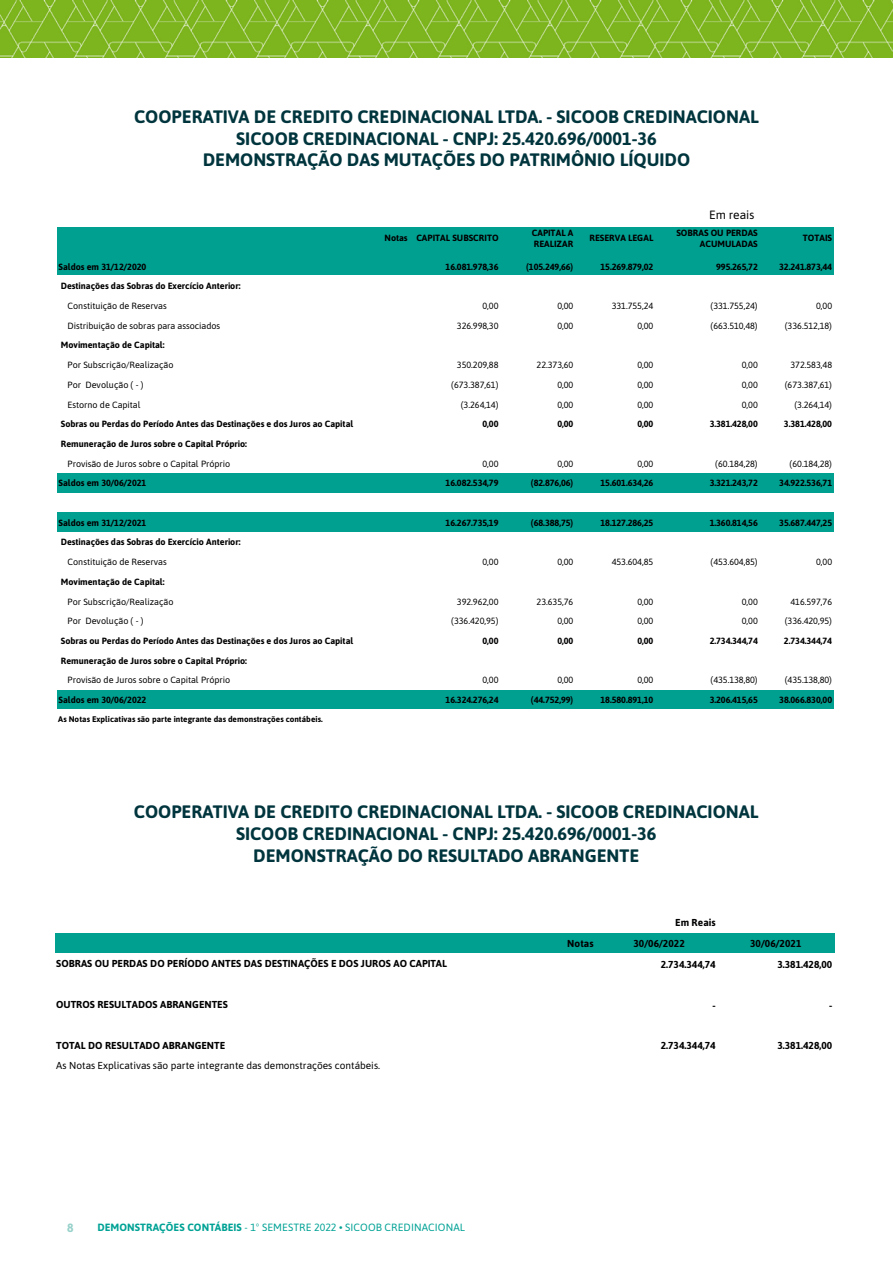
<style>
.page{position:relative;width:893px;height:1263px;background:#fff}
.page>*{position:absolute;margin:0;border:0;box-sizing:border-box;transform-origin:0 0}
.t1{font:700 18px/21.6px "Asap";color:#00353d;text-align:center}
.t2{font:12px "Asap";color:#000}
.t3{font:700 12px "Asap";color:#98d1cb}
.t4{font:10.5px "Asap";letter-spacing:.01em;color:#00a295}
.t5{font:700 10.05px "Asap";letter-spacing:.005em;color:#000}
.t6{font:10.05px "Asap";color:#000}
.t7{font:700 9px/11.2px "Asap";letter-spacing:-.005em;color:#000}
.t8{font:9px "Asap";letter-spacing:-.005em;color:#000}
.t9{font:700 8.1px "Asap";letter-spacing:.005em;color:#000}
.s1{font-weight:700}
</style>
<div class="page">
<img style="left:0;top:0;width:893px;height:57px">
<div style="left:57px;top:227px;width:777px;height:49px;background:#00a091"></div>
<div style="left:57px;top:473px;width:777px;height:20px;background:#00a091"></div>
<div style="left:57px;top:492px;width:777px;height:20px;background:#fff"></div>
<div style="left:57px;top:512px;width:777px;height:20px;background:#00a091"></div>
<div style="left:57px;top:690px;width:777px;height:19px;background:#00a091"></div>
<div style="left:55px;top:933px;width:779px;height:21px;background:#00a091"></div>
<div style="left:55px;top:953px;width:779px;height:123px;background:#fff"></div>
<h1 class="t1" style="left:134px;top:105px;width:626px">COOPERATIVA DE CREDITO CREDINACIONAL LTDA. - SICOOB CREDINACIONAL<br>SICOOB CREDINACIONAL - CNPJ: 25.420.696/0001-36<br>DEMONSTRAÇÃO DAS MUTAÇÕES DO PATRIMÔNIO LÍQUIDO</h1>
<h2 class="t2" style="left:709px;top:207px;width:47px">Em reais</h2>
<p class="t7" style="left:385px;top:232px;width:116px">Notas CAPITAL SUBSCRITO</p>
<p class="t7" style="left:532px;top:226px;width:43px">CAPITAL A<br>REALIZAR</p>
<p class="t7" style="left:589px;top:232px;width:66px">RESERVA LEGAL</p>
<p class="t7" style="left:676px;top:226px;width:83px;text-align:right">SOBRAS OU PERDAS<br>ACUMULADAS</p>
<p class="t7" style="left:803px;top:232px;width:31px">TOTAIS</p>
<p class="t7" style="left:59px;top:260px;width:89px">Saldos em 31/12/2020</p>
<p class="t7" style="left:446px;top:260px;width:54px">16.081.978,36</p>
<p class="t7" style="left:526px;top:260px;width:49px">(105.249,66)</p>
<p class="t7" style="left:600px;top:260px;width:54px">15.269.879,02</p>
<p class="t7" style="left:716px;top:260px;width:43px">995.265,72</p>
<p class="t7" style="left:779px;top:260px;width:54px">32.241.873,44</p>
<p class="t7" style="left:61px;top:280px;width:181px">Destinações das Sobras do Exercício Anterior:</p>
<p class="t8" style="left:68px;top:300px;width:101px">Constituição de Reservas</p>
<p class="t8" style="left:482px;top:300px;width:18px">0,00</p>
<p class="t8" style="left:557px;top:300px;width:18px">0,00</p>
<p class="t8" style="left:612px;top:300px;width:43px">331.755,24</p>
<p class="t8" style="left:710px;top:300px;width:49px">(331.755,24)</p>
<p class="t8" style="left:816px;top:300px;width:18px">0,00</p>
<p class="t8" style="left:68px;top:319px;width:154px">Distribuição de sobras para associados</p>
<p class="t8" style="left:457px;top:319px;width:43px">326.998,30</p>
<p class="t8" style="left:557px;top:319px;width:18px">0,00</p>
<p class="t8" style="left:637px;top:319px;width:18px">0,00</p>
<p class="t8" style="left:710px;top:319px;width:49px">(663.510,48)</p>
<p class="t8" style="left:785px;top:319px;width:49px">(336.512,18)</p>
<p class="t7" style="left:61px;top:339px;width:105px">Movimentação de Capital:</p>
<p class="t8" style="left:68px;top:359px;width:107px">Por Subscrição/Realização</p>
<p class="t8" style="left:457px;top:359px;width:43px">350.209,88</p>
<p class="t8" style="left:537px;top:359px;width:38px">22.373,60</p>
<p class="t8" style="left:637px;top:359px;width:18px">0,00</p>
<p class="t8" style="left:742px;top:359px;width:18px">0,00</p>
<p class="t8" style="left:790px;top:359px;width:43px">372.583,48</p>
<p class="t8" style="left:68px;top:378px;width:77px">Por Devolução ( - )</p>
<p class="t8" style="left:451px;top:378px;width:49px">(673.387,61)</p>
<p class="t8" style="left:557px;top:378px;width:18px">0,00</p>
<p class="t8" style="left:637px;top:378px;width:18px">0,00</p>
<p class="t8" style="left:742px;top:378px;width:18px">0,00</p>
<p class="t8" style="left:785px;top:378px;width:49px">(673.387,61)</p>
<p class="t8" style="left:68px;top:398px;width:74px">Estorno de Capital</p>
<p class="t8" style="left:461px;top:398px;width:39px">(3.264,14)</p>
<p class="t8" style="left:557px;top:398px;width:18px">0,00</p>
<p class="t8" style="left:637px;top:398px;width:18px">0,00</p>
<p class="t8" style="left:742px;top:398px;width:18px">0,00</p>
<p class="t8" style="left:794px;top:398px;width:39px">(3.264,14)</p>
<p class="t7" style="left:61px;top:418px;width:294px">Sobras ou Perdas do Período Antes das Destinações e dos Juros ao Capital</p>
<p class="t7" style="left:482px;top:418px;width:18px">0,00</p>
<p class="t7" style="left:557px;top:418px;width:18px">0,00</p>
<p class="t7" style="left:637px;top:418px;width:18px">0,00</p>
<p class="t7" style="left:710px;top:418px;width:50px">3.381.428,00</p>
<p class="t7" style="left:784px;top:418px;width:50px">3.381.428,00</p>
<p class="t7" style="left:61px;top:438px;width:188px">Remuneração de Juros sobre o Capital Próprio:</p>
<p class="t8" style="left:68px;top:457px;width:164px">Provisão de Juros sobre o Capital Próprio</p>
<p class="t8" style="left:482px;top:457px;width:18px">0,00</p>
<p class="t8" style="left:557px;top:457px;width:18px">0,00</p>
<p class="t8" style="left:637px;top:457px;width:18px">0,00</p>
<p class="t8" style="left:715px;top:457px;width:44px">(60.184,28)</p>
<p class="t8" style="left:790px;top:457px;width:44px">(60.184,28)</p>
<p class="t7" style="left:59px;top:477px;width:89px">Saldos em 30/06/2021</p>
<p class="t7" style="left:446px;top:477px;width:54px">16.082.534,79</p>
<p class="t7" style="left:531px;top:477px;width:44px">(82.876,06)</p>
<p class="t7" style="left:600px;top:477px;width:54px">15.601.634,26</p>
<p class="t7" style="left:710px;top:477px;width:50px">3.321.243,72</p>
<p class="t7" style="left:779px;top:477px;width:54px">34.922.536,71</p>
<p class="t7" style="left:59px;top:517px;width:89px">Saldos em 31/12/2021</p>
<p class="t7" style="left:446px;top:517px;width:54px">16.267.735,19</p>
<p class="t7" style="left:531px;top:517px;width:44px">(68.388,75)</p>
<p class="t7" style="left:600px;top:517px;width:54px">18.127.286,25</p>
<p class="t7" style="left:710px;top:517px;width:50px">1.360.814,56</p>
<p class="t7" style="left:779px;top:517px;width:54px">35.687.447,25</p>
<p class="t7" style="left:61px;top:536px;width:181px">Destinações das Sobras do Exercício Anterior:</p>
<p class="t8" style="left:68px;top:556px;width:101px">Constituição de Reservas</p>
<p class="t8" style="left:482px;top:556px;width:18px">0,00</p>
<p class="t8" style="left:557px;top:556px;width:18px">0,00</p>
<p class="t8" style="left:612px;top:556px;width:43px">453.604,85</p>
<p class="t8" style="left:710px;top:556px;width:49px">(453.604,85)</p>
<p class="t8" style="left:816px;top:556px;width:18px">0,00</p>
<p class="t7" style="left:61px;top:576px;width:105px">Movimentação de Capital:</p>
<p class="t8" style="left:68px;top:595px;width:107px">Por Subscrição/Realização</p>
<p class="t8" style="left:457px;top:595px;width:43px">392.962,00</p>
<p class="t8" style="left:537px;top:595px;width:38px">23.635,76</p>
<p class="t8" style="left:637px;top:595px;width:18px">0,00</p>
<p class="t8" style="left:742px;top:595px;width:18px">0,00</p>
<p class="t8" style="left:790px;top:595px;width:43px">416.597,76</p>
<p class="t8" style="left:68px;top:615px;width:77px">Por Devolução ( - )</p>
<p class="t8" style="left:451px;top:615px;width:49px">(336.420,95)</p>
<p class="t8" style="left:557px;top:615px;width:18px">0,00</p>
<p class="t8" style="left:637px;top:615px;width:18px">0,00</p>
<p class="t8" style="left:742px;top:615px;width:18px">0,00</p>
<p class="t8" style="left:785px;top:615px;width:49px">(336.420,95)</p>
<p class="t7" style="left:61px;top:635px;width:294px">Sobras ou Perdas do Período Antes das Destinações e dos Juros ao Capital</p>
<p class="t7" style="left:482px;top:635px;width:18px">0,00</p>
<p class="t7" style="left:557px;top:635px;width:18px">0,00</p>
<p class="t7" style="left:637px;top:635px;width:18px">0,00</p>
<p class="t7" style="left:710px;top:635px;width:50px">2.734.344,74</p>
<p class="t7" style="left:784px;top:635px;width:50px">2.734.344,74</p>
<p class="t7" style="left:61px;top:654px;width:188px">Remuneração de Juros sobre o Capital Próprio:</p>
<p class="t8" style="left:68px;top:674px;width:164px">Provisão de Juros sobre o Capital Próprio</p>
<p class="t8" style="left:482px;top:674px;width:18px">0,00</p>
<p class="t8" style="left:557px;top:674px;width:18px">0,00</p>
<p class="t8" style="left:637px;top:674px;width:18px">0,00</p>
<p class="t8" style="left:710px;top:674px;width:49px">(435.138,80)</p>
<p class="t8" style="left:785px;top:674px;width:49px">(435.138,80)</p>
<p class="t7" style="left:59px;top:694px;width:89px">Saldos em 30/06/2022</p>
<p class="t7" style="left:446px;top:694px;width:54px">16.324.276,24</p>
<p class="t7" style="left:531px;top:694px;width:44px">(44.752,99)</p>
<p class="t7" style="left:600px;top:694px;width:54px">18.580.891,10</p>
<p class="t7" style="left:710px;top:694px;width:50px">3.206.415,65</p>
<p class="t7" style="left:779px;top:694px;width:54px">38.066.830,00</p>
<p class="t9" style="left:58px;top:714px;width:266px">As Notas Explicativas são parte integrante das demonstrações contábeis.</p>
<h1 class="t1" style="left:134px;top:800px;width:626px">COOPERATIVA DE CREDITO CREDINACIONAL LTDA. - SICOOB CREDINACIONAL<br>SICOOB CREDINACIONAL - CNPJ: 25.420.696/0001-36<br>DEMONSTRAÇÃO DO RESULTADO ABRANGENTE</h1>
<p class="t5" style="left:56px;top:956px;width:392px">SOBRAS OU PERDAS DO PERÍODO ANTES DAS DESTINAÇÕES E DOS JUROS AO CAPITAL</p>
<p class="t5" style="left:56px;top:997px;width:173px">OUTROS RESULTADOS ABRANGENTES</p>
<p class="t5" style="left:56px;top:1038px;width:171px">TOTAL DO RESULTADO ABRANGENTE</p>
<p class="t6" style="left:56px;top:1058px;width:325px">As Notas Explicativas são parte integrante das demonstrações contábeis.</p>
<h2 class="t3" style="left:67px;top:1219px;width:8px">8</h2>
<p class="t4" style="left:97px;top:1220px;width:369px"><span class="s1">DEMONSTRAÇÕES CONTÁBEIS</span> - 1º SEMESTRE 2022 • SICOOB CREDINACIONAL</p>
<p class="t5" style="left:675px;top:915px;width:42px">Em Reais</p>
<p class="t5" style="left:567px;top:936px;width:28px">Notas</p>
<p class="t5" style="left:633px;top:936px;width:53px">30/06/2022</p>
<p class="t5" style="left:750px;top:936px;width:53px">30/06/2021</p>
<p class="t5" style="left:661px;top:957px;width:56px">2.734.344,74</p>
<p class="t5" style="left:777px;top:957px;width:56px">3.381.428,00</p>
<p class="t5" style="left:712px;top:998px;width:5px">-</p>
<p class="t5" style="left:829px;top:998px;width:5px">-</p>
<p class="t5" style="left:661px;top:1039px;width:56px">2.734.344,74</p>
<p class="t5" style="left:777px;top:1039px;width:56px">3.381.428,00</p>
</div>
